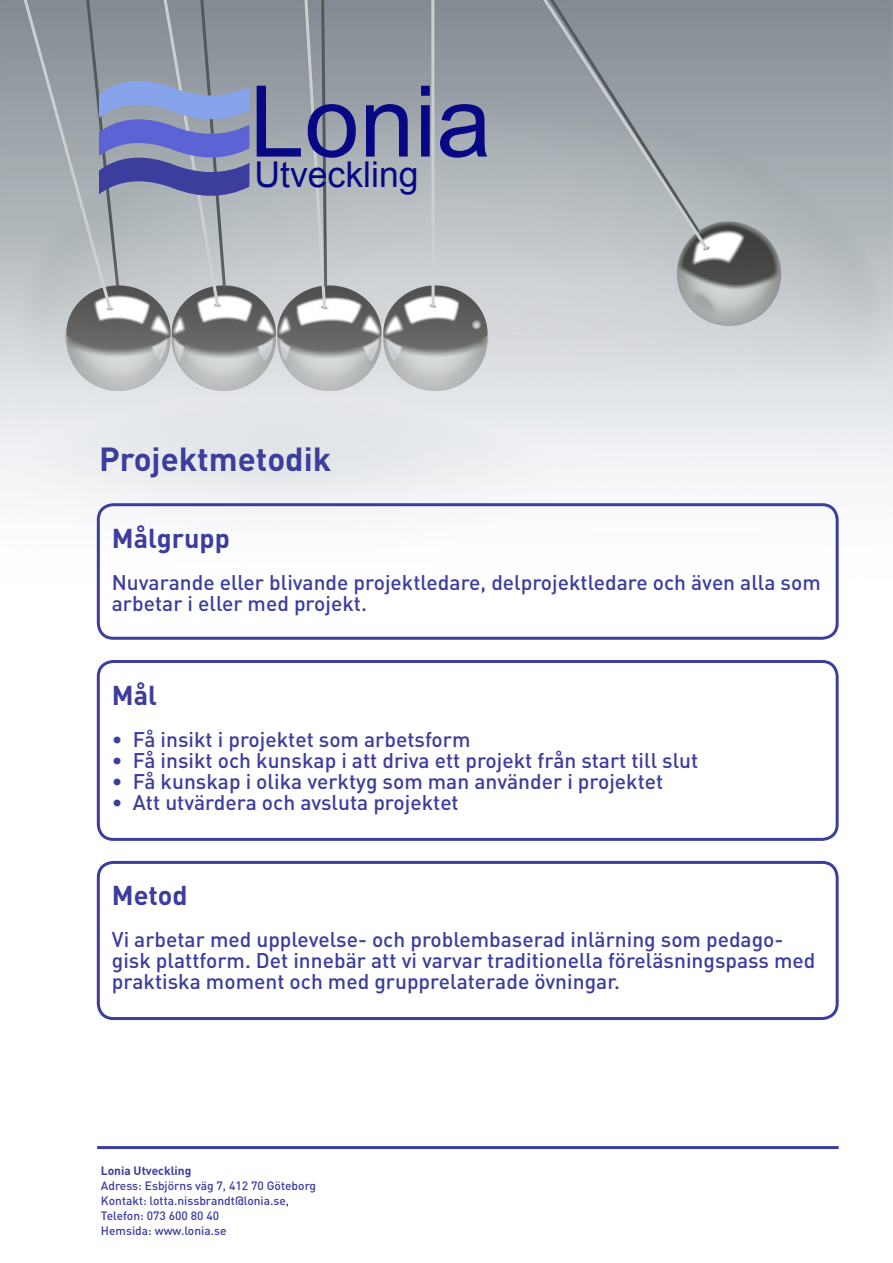
<style>
.page{position:relative;width:893px;height:1263px;background:#fff}
.page>*{position:absolute;margin:0;border:0;box-sizing:border-box;transform-origin:0 0}
.t1{font:99px "Arial";color:#080885}
.t2{font:35.55px "Arial";color:#080885}
.t3{font:700 33px "DIN Pro";color:#3d3d9e}
.t4{font:700 27px "DIN Pro";color:#3d3d9e}
.t5{font:500 21px/21px "DIN Pro";color:#3d3d9e}
.t6{font:500 12px "DIN Pro";color:#3d3d9e}
.t7{font:700 12px "DIN Pro";color:#3d3d9e}
</style>
<div class="page">
<img style="left:0;top:0;width:893px;height:601px">
<svg style="left:99px;top:81px;width:150px;height:115px;background:#7781bd"></svg>
<div style="left:97px;top:660px;width:742px;height:181px;border:3px solid #3d3d9e;border-radius:15px"></div>
<hr style="left:97px;top:1146px;width:742px;height:3px;background:#3d3d9e">
<div style="left:97px;top:503px;width:742px;height:137px;border:3px solid #3d3d9e;border-radius:15px"></div>
<div style="left:97px;top:861px;width:742px;height:159px;border:3px solid #3d3d9e;border-radius:15px"></div>
<h1 class="t1" style="left:249px;top:57px;width:244px">Lonia</h1>
<h2 class="t2" style="left:254px;top:151px;width:166px">Utveckling</h2>
<p class="t3" style="left:99px;top:436px;width:234px">Projektmetodik</p>
<p class="t4" style="left:112px;top:520px;width:120px">Målgrupp</p>
<p class="t5" style="left:112px;top:571px;width:710px">Nuvarande eller blivande projektledare, delprojektledare och även alla som arbetar i eller med projekt.</p>
<p class="t4" style="left:112px;top:676px;width:47px">Mål</p>
<p class="t5" style="left:112px;top:728px;width:360px">• Få insikt i projektet som arbetsform</p>
<p class="t5" style="left:112px;top:749px;width:588px">• Få insikt och kunskap i att driva ett projekt från start till slut</p>
<p class="t5" style="left:112px;top:770px;width:553px">• Få kunskap i olika verktyg som man använder i projektet</p>
<p class="t5" style="left:112px;top:791px;width:348px">• Att utvärdera och avsluta projektet</p>
<p class="t4" style="left:112px;top:877px;width:77px">Metod</p>
<p class="t5" style="left:112px;top:928px;width:705px">Vi arbetar med upplevelse- och problembaserad inlärning som pedago&shy;gisk plattform. Det innebär att vi varvar traditionella föreläsningspass med praktiska moment och med grupprelaterade övningar.</p>
<p class="t7" style="left:101px;top:1162px;width:92px">Lonia Utveckling</p>
<p class="t6" style="left:101px;top:1177px;width:217px">Adress: Esbjörns väg 7, 412 70 Göteborg</p>
<p class="t6" style="left:101px;top:1192px;width:190px">Kontakt: lotta.nissbrandt@lonia.se,</p>
<p class="t6" style="left:101px;top:1207px;width:120px">Telefon: 073 600 80 40</p>
<p class="t6" style="left:101px;top:1222px;width:127px">Hemsida: www.lonia.se</p>
</div>
